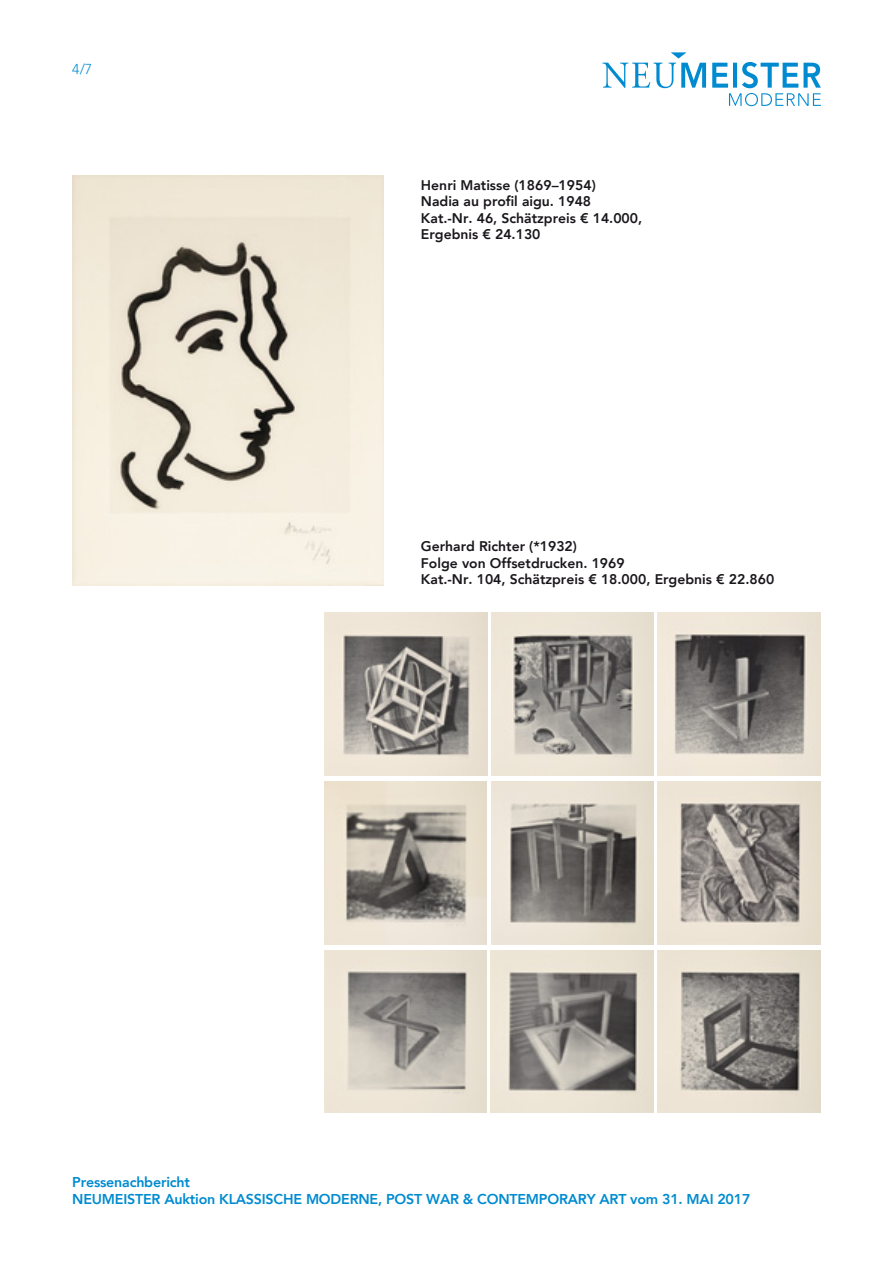
<style>
.page{position:relative;width:893px;height:1263px;background:#fff}
.page>*{position:absolute;margin:0;border:0;box-sizing:border-box;transform-origin:0 0}
.t1{font:53.85px "Neumeister";color:#008bd0}
.t2{font:800 14.25px/16.5px "Avenir";letter-spacing:-.015em;color:#008bd0}
.t3{font:300 14.25px "Avenir Fred";color:#008bd0}
.t4{font:800 13.95px/16.5px "Avenir";color:#1a171c}
</style>
<div class="page">
<img style="left:72px;top:176px;width:311px;height:409px">
<img style="left:324px;top:613px;width:163px;height:163px">
<img style="left:491px;top:613px;width:163px;height:163px">
<img style="left:658px;top:613px;width:162px;height:163px">
<img style="left:324px;top:781px;width:163px;height:163px">
<img style="left:491px;top:781px;width:163px;height:163px">
<img style="left:658px;top:781px;width:163px;height:163px">
<img style="left:324px;top:950px;width:163px;height:162px">
<img style="left:491px;top:951px;width:163px;height:161px">
<img style="left:658px;top:951px;width:163px;height:161px">
<p class="t3" style="left:72px;top:64px;width:22px">4/7</p>
<h1 class="t1" style="left:602px;top:52px;width:220px">X</h1>
<p class="t4" style="left:421px;top:177px;width:176px">Henri Matisse (1869–1954)</p>
<p class="t4" style="left:421px;top:193px;width:223px">Nadia au profil aigu. 1948<br>Kat.-Nr. 46, Schätzpreis € 14.000,<br>Ergebnis € 24.130</p>
<p class="t4" style="left:421px;top:538px;width:355px">Gerhard Richter (*1932)<br>Folge von Offsetdrucken. 1969<br>Kat.-Nr. 104, Schätzpreis € 18.000, Ergebnis € 22.860</p>
<p class="t2" style="left:72px;top:1174px;width:680px">Pressenachbericht<br>NEUMEISTER Auktion KLASSISCHE MODERNE, POST WAR &amp; CONTEMPORARY ART vom 31. MAI 2017</p>
</div>
